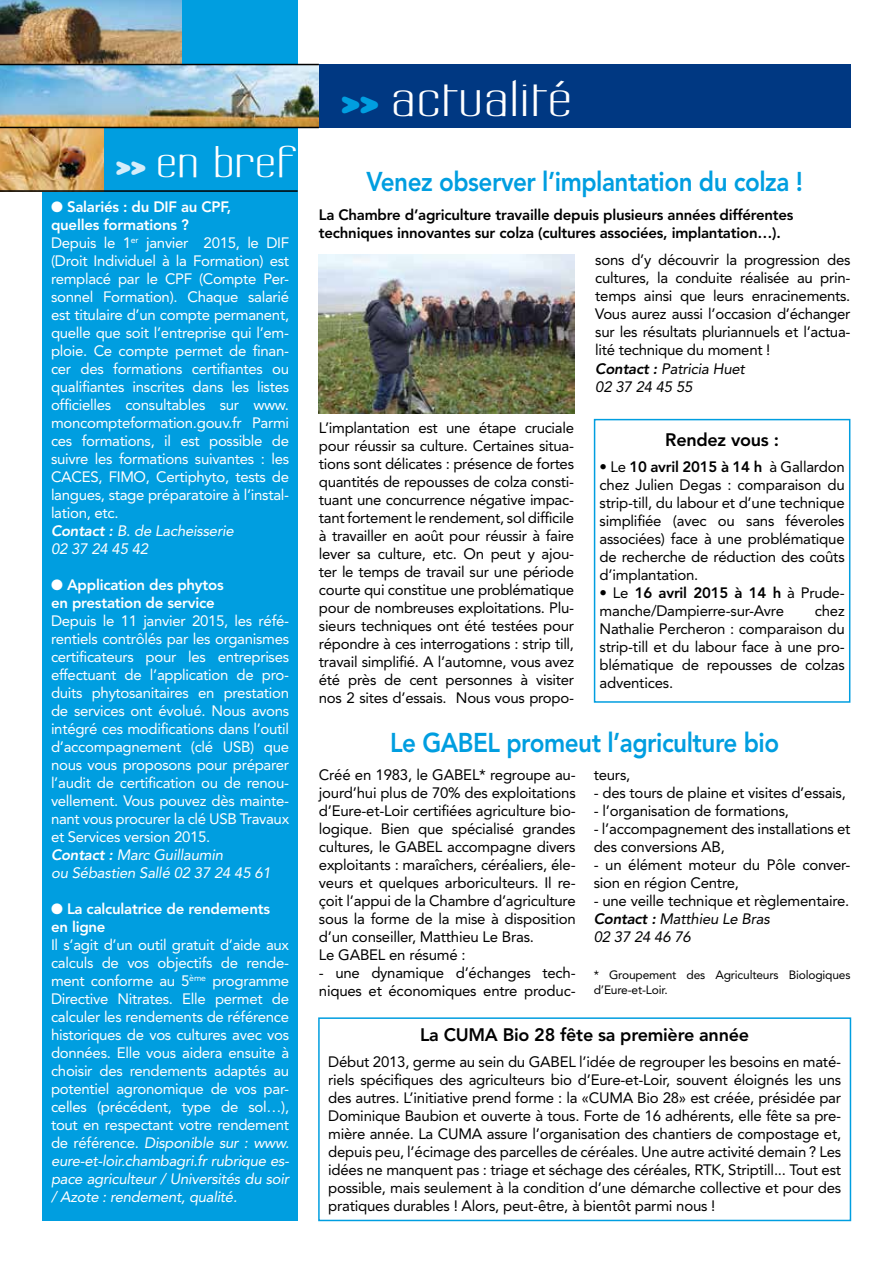
<style>
.page{position:relative;width:893px;height:1263px;background:#fff}
.page>*{position:absolute;margin:0;border:0;box-sizing:border-box;transform-origin:0 0}
.t1{font:45px "Labtop Superwide";color:#fff}
.t2{font:39px "Labtop Superwide";color:#fff}
.t3{font:800 27px "Avenir";letter-spacing:-.02em;color:#009ee0;scale:.9 1}
.t4{font:800 18px "Avenir";letter-spacing:-.015em;color:#000}
.t5{font:15px/18px "Avenir";letter-spacing:-.015em;color:#000}
.t6{font:15px/18px "Avenir";letter-spacing:-.02em;color:#fff}
.t7{font:800 15px/18px "Avenir";letter-spacing:-.015em;color:#000}
.t8{font:800 15px/18px "Avenir";letter-spacing:-.015em;color:#fff}
.t9{font:12px/15px "Avenir";letter-spacing:-.015em;color:#000}
.s1{font-family:"Blur";font-weight:700;font-size:24px;color:#d5edfa}
.s2{font-weight:800}
.s3{font-weight:800;font-style:italic}
.s4{font-style:italic}
.s5{font-family:"Blur";font-weight:700;font-size:30px;color:#009ee0}
</style>
<div class="page">
<div style="left:43px;top:0;width:255px;height:1220px;background:#009ee0"></div>
<img style="left:0;top:0;width:182px;height:64px">
<img style="left:0;top:65px;width:319px;height:62px">
<img style="left:0;top:128px;width:103px;height:62px">
<div style="left:319px;top:64px;width:531px;height:64px;background:#003882"></div>
<hr style="left:0;top:64px;width:319px;height:1px;background:#000">
<hr style="left:0;top:127px;width:319px;height:1px;background:#000">
<hr style="left:0;top:190px;width:298px;height:2px;background:#000">
<div style="left:594px;top:419px;width:256px;height:284px;border:2px solid #009ee0"></div>
<img style="left:319px;top:254px;width:255px;height:160px">
<div style="left:318px;top:1017px;width:533px;height:204px;border:2px solid #009ee0"></div>
<h2 class="t2" style="left:116px;top:138px;width:181px"><span class="s1">&lt;&lt;</span> en bref</h2>
<p class="t6" style="left:51px;top:198px;width:240px">● <span class="s2">Salariés : du DIF au CPF,<br>quelles formations ?<br></span>Depuis le 1<sup>er</sup> janvier 2015, le DIF (Droit Individuel à la Formation) est remplacé par le CPF (Compte Per&shy;sonnel Formation). Chaque salarié est titulaire d’un compte permanent, quelle que soit l’entreprise qui l’em&shy;ploie. Ce compte permet de finan&shy;cer des formations certifiantes ou qualifiantes inscrites dans les listes officielles consultables sur www. moncompteformation.gouv.fr Parmi ces formations, il est possible de suivre les formations suivantes : les<br>CACES, FIMO, Certiphyto, tests de langues, stage préparatoire à l’instal&shy;lation, etc.<br><span class="s3">Contact :</span> <span class="s4">B. de Lacheisserie<br>02 37 24 45 42</span></p>
<p class="t8" style="left:51px;top:576px;width:174px">● Application des phytos en prestation de service</p>
<p class="t6" style="left:51px;top:612px;width:240px">Depuis le 11 janvier 2015, les réfé&shy;rentiels contrôlés par les organismes certificateurs pour les entreprises effectuant de l’application de pro&shy;duits phytosanitaires en prestation de services ont évolué. Nous avons intégré ces modifications dans l’outil d’accompagnement (clé USB) que nous vous proposons pour préparer l’audit de certification ou de renou&shy;vellement. Vous pouvez dès mainte&shy;nant vous procurer la clé USB Travaux et Services version 2015.<br><span class="s3">Contact :</span> <span class="s4">Marc Guillaumin<br>ou Sébastien Sallé 02 37 24 45 61</span></p>
<p class="t8" style="left:51px;top:900px;width:220px">● La calculatrice de rendements en ligne</p>
<p class="t6" style="left:51px;top:936px;width:240px;text-align:justify">Il s’agit d’un outil gratuit d’aide aux calculs de vos objectifs de rende&shy;ment conforme au 5<sup>ème</sup> programme Directive Nitrates. Elle permet de calculer les rendements de référence historiques de vos cultures avec vos données. Elle vous aidera ensuite à choisir des rendements adaptés au potentiel agronomique de vos par&shy;celles (précédent, type de sol…), tout en respectant votre rendement de référence. <span class="s4">Disponible sur : www. eure-et-loir.chambagri.fr rubrique es&shy;pace agriculteur / Universités du soir / Azote : rendement, qualité.</span></p>
<h1 class="t1" style="left:341px;top:71px;width:233px"><span class="s5">&lt;&lt;</span> actualité</h1>
<h3 class="t3" style="left:366px;top:165px;width:486px">Venez observer l’implantation du colza !</h3>
<p class="t7" style="left:319px;top:206px;width:476px">La Chambre d’agriculture travaille depuis plusieurs années différentes techniques innovantes sur colza (cultures associées, implantation…).</p>
<p class="t5" style="left:319px;top:419px;width:257px;text-align:justify">L’implantation est une étape cruciale pour réussir sa culture. Certaines situa&shy;tions sont délicates : présence de fortes quantités de repousses de colza consti&shy;tuant une concurrence négative impac&shy;tant fortement le rendement, sol difficile à travailler en août pour réussir à faire lever sa culture, etc. On peut y ajou&shy;ter le temps de travail sur une période courte qui constitue une problématique pour de nombreuses exploitations. Plu&shy;sieurs techniques ont été testées pour répondre à ces interrogations : strip till, travail simplifié. A l’automne, vous avez été près de cent personnes à visiter nos 2 sites d’essais. Nous vous propo-</p>
<p class="t5" style="left:595px;top:251px;width:257px">sons d’y découvrir la progression des cultures, la conduite réalisée au prin&shy;temps ainsi que leurs enracinements.<br>Vous aurez aussi l’occasion d’échanger sur les résultats pluriannuels et l’actua&shy;lité technique du moment !<br><span class="s3">Contact :</span> <span class="s4">Patricia Huet<br>02 37 24 45 55</span></p>
<p class="t4" style="left:665px;top:429px;width:115px">Rendez vous :</p>
<p class="t5" style="left:600px;top:458px;width:247px;text-align:justify">• Le <span class="s2">10 avril 2015 à 14 h</span> à Gallardon chez Julien Degas : comparaison du strip-till, du labour et d’une technique simplifiée (avec ou sans féveroles associées) face à une problématique de recherche de réduction des coûts d’implantation.</p>
<p class="t5" style="left:600px;top:584px;width:247px">• Le <span class="s2">16 avril 2015 à 14 h</span> à Prude&shy;manche/Dampierre-sur-Avre</p>
<p class="t5" style="left:600px;top:602px;width:247px;text-align:justify;text-indent:215px">chez Nathalie Percheron : comparaison du strip-till et du labour face à une pro&shy;blématique de repousses de colzas adventices.</p>
<h3 class="t3" style="left:390px;top:726px;width:434px">Le GABEL promeut l’agriculture bio</h3>
<p class="t5" style="left:319px;top:766px;width:258px">Créé en 1983, le GABEL* regroupe au&shy;jourd’hui plus de 70% des exploitations d’Eure-et-Loir certifiées agriculture bio&shy;logique. Bien que spécialisé grandes cultures, le GABEL accompagne divers exploitants : maraîchers, céréaliers, éle&shy;veurs et quelques arboriculteurs. Il re&shy;çoit l’appui de la Chambre d’agriculture sous la forme de la mise à disposition d’un conseiller, Matthieu Le Bras.<br>Le GABEL en résumé :</p>
<p class="t5" style="left:319px;top:964px;width:258px">- une dynamique d’échanges tech&shy;niques et économiques entre produc-</p>
<p class="t5" style="left:594px;top:766px;width:38px">teurs,</p>
<p class="t5" style="left:594px;top:784px;width:254px">- des tours de plaine et visites d’essais,</p>
<p class="t5" style="left:594px;top:802px;width:197px">- l’organisation de formations,</p>
<p class="t5" style="left:594px;top:820px;width:258px">- l’accompagnement des installations et des conversions AB,</p>
<p class="t5" style="left:594px;top:856px;width:258px">- un élément moteur du Pôle conver&shy;sion en région Centre,</p>
<p class="t5" style="left:594px;top:892px;width:257px">- une veille technique et règlementaire.<br><span class="s3">Contact :</span> <span class="s4">Matthieu Le Bras<br>02 37 24 46 76</span></p>
<p class="t9" style="left:594px;top:968px;width:258px">* Groupement des Agriculteurs Biologiques d’Eure-et-Loir.</p>
<p class="t4" style="left:420px;top:1024px;width:330px">La CUMA Bio 28 fête sa première année</p>
<p class="t5" style="left:328px;top:1053px;width:515px;text-align:justify">Début 2013, germe au sein du GABEL l’idée de regrouper les besoins en maté&shy;riels spécifiques des agriculteurs bio d’Eure-et-Loir, souvent éloignés les uns des autres. L’initiative prend forme : la «CUMA Bio 28» est créée, présidée par Dominique Baubion et ouverte à tous. Forte de 16 adhérents, elle fête sa pre&shy;mière année. La CUMA assure l’organisation des chantiers de compostage et, depuis peu, l’écimage des parcelles de céréales. Une autre activité demain ? Les idées ne manquent pas : triage et séchage des céréales, RTK, Striptill... Tout est possible, mais seulement à la condition d’une démarche collective et pour des pratiques durables ! Alors, peut-être, à bientôt parmi nous !</p>
</div>
